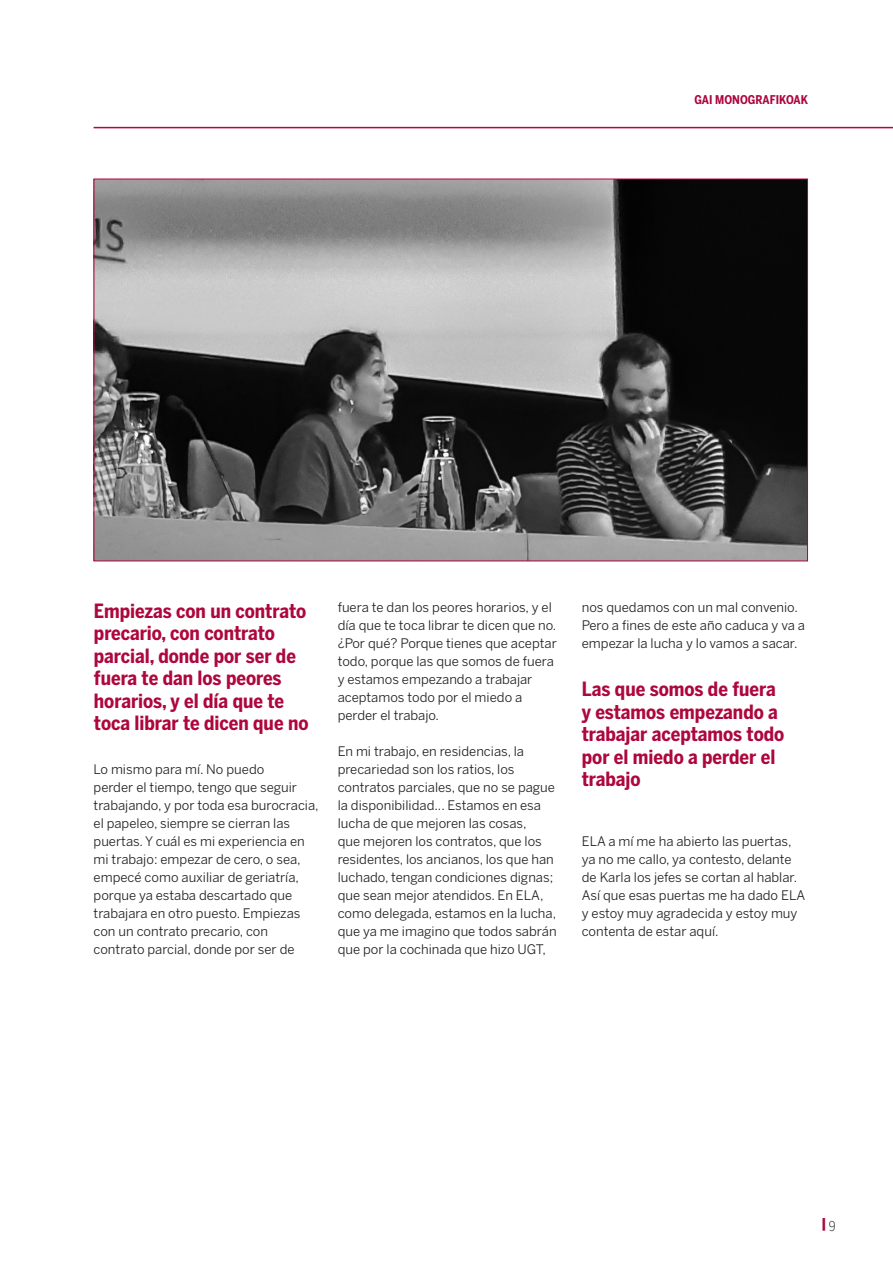
<style>
.page{position:relative;width:893px;height:1263px;background:#fff}
.page>*{position:absolute;margin:0;border:0;box-sizing:border-box;transform-origin:0 0}
.t1{font:700 19.5px/22.5px "Benton Sans Cond";color:#ad073d}
.t2{font:900 13.5px "Benton Sans Cond";color:#ad073d}
.t3{font:13.05px/18px "Benton Sans";color:#231f20}
.t4{font:700 12px "Benton Sans Cond";color:#ad073d}
.s1{font-weight:300;color:#231f20}
</style>
<div class="page">
<hr style="left:94px;top:127px;width:799px;height:1px;background:#ad073d">
<img style="left:96px;top:181px;width:710px;height:378px">
<p class="t4" style="left:694px;top:93px;width:7px">gai</p>
<p class="t4" style="left:715px;top:93px;width:94px">MONOGRAFIKOAK</p>
<h1 class="t1" style="left:94px;top:599px;width:216px">Empiezas con un contrato precario, con contrato parcial, donde por ser de fuera te dan los peores horarios, y el día que te toca librar te dicen que no</h1>
<p class="t3" style="left:94px;top:760px;width:227px">Lo mismo para mí. No puedo<br>perder el tiempo, tengo que seguir trabajando, y por toda esa burocracia, el papeleo, siempre se cierran las puertas. Y cuál es mi experiencia en mi trabajo: empezar de cero, o sea, empecé como auxiliar de geriatría, porque ya estaba descartado que trabajara en otro puesto. Empiezas con un contrato precario, con contrato parcial, donde por ser de</p>
<p class="t3" style="left:338px;top:598px;width:221px">fuera te dan los peores horarios, y el día que te toca librar te dicen que no. ¿Por qué? Porque tienes que aceptar todo, porque las que somos de fuera y estamos empezando a trabajar aceptamos todo por el miedo a perder el trabajo.</p>
<p class="t3" style="left:338px;top:742px;width:221px">En mi trabajo, en residencias, la precariedad son los ratios, los contratos parciales, que no se pague la disponibilidad... Estamos en esa lucha de que mejoren las cosas,<br>que mejoren los contratos, que los residentes, los ancianos, los que han luchado, tengan condiciones dignas; que sean mejor atendidos. En ELA, como delegada, estamos en la lucha, que ya me imagino que todos sabrán que por la cochinada que hizo UGT,</p>
<p class="t3" style="left:582px;top:598px;width:225px">nos quedamos con un mal convenio.<br>Pero a fines de este año caduca y va a empezar la lucha y lo vamos a sacar.</p>
<h1 class="t1" style="left:582px;top:678px;width:204px">Las que somos de fuera y estamos empezando a trabajar aceptamos todo por el miedo a perder el trabajo</h1>
<p class="t3" style="left:582px;top:832px;width:225px">ELA a mí me ha abierto las puertas, ya no me callo, ya contesto, delante de Karla los jefes se cortan al hablar.<br>Así que esas puertas me ha dado ELA y estoy muy agradecida y estoy muy contenta de estar aquí.</p>
<p class="t2" style="left:821px;top:1215px;width:16px">|<span class="s1">9</span></p>
</div>
